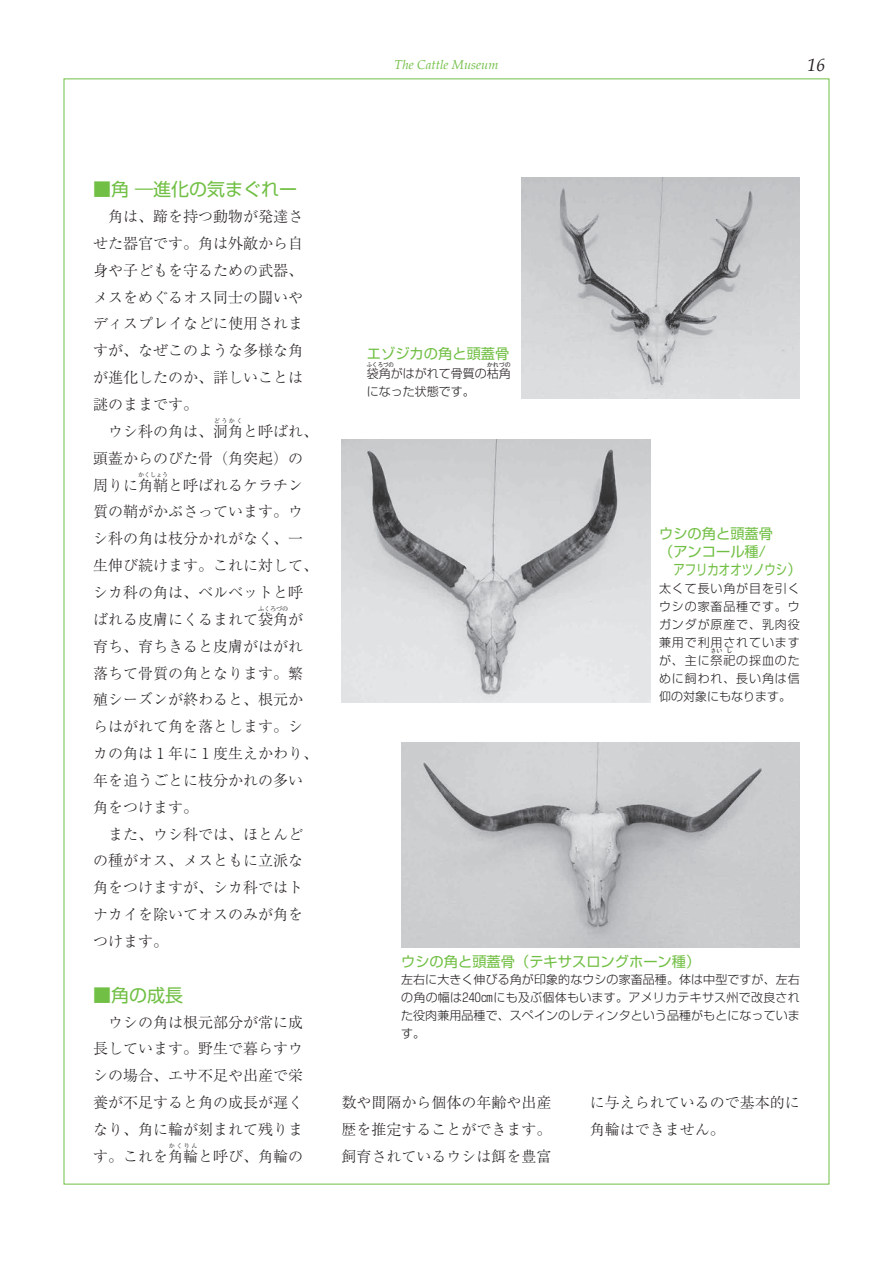
<style>
.page{position:relative;width:893px;height:1263px;background:#fff}
.page>*{position:absolute;margin:0;border:0;box-sizing:border-box;transform-origin:0 0}
.t1{font:18px "Shin Go Pro";color:#71bf44}
.t2{font:italic 18px "Palatino";color:#231f20}
.t3{font:300 15px/26.8px "Ryumin Pro";color:#231f20}
.t4{font:14.25px "Shin Go Pro";color:#71bf44}
.t5{font:14.25px "Shin Go Pro";color:#71bf44;scale:.8 1}
.t6{font:italic 12.9px "Palatino";color:#71bf44}
.t7{font:300 12px/18px "Shin Go Pro";letter-spacing:.02em;color:#231f20;text-align:justify}
.t8{font:300 12px/18px "Shin Go Pro";color:#231f20}
.t9{font:300 6px "Ryumin Pro";color:#231f20}
.t10{font:300 6px "Shin Go Pro";color:#231f20}
.t11{font:300 6px "Shin Go Pro";color:#231f20;scale:.9 1}
</style>
<div class="page">
<img style="left:522px;top:178px;width:278px;height:220px">
<img style="left:341px;top:439px;width:310px;height:263px">
<img style="left:401px;top:743px;width:399px;height:204px">
<p class="t6" style="left:394px;top:54px;width:105px">The Cattle Museum</p>
<p class="t2" style="left:807px;top:49px;width:19px">16</p>
<p class="t1" style="left:93px;top:175px;width:205px">■角 ―進化の気まぐれー</p>
<p class="t3" style="left:93px;top:202px;width:227px">　角は、蹄を持つ動物が発達させた器官です。角は外敵から自身や子どもを守るための武器、メスをめぐるオス同士の闘いやディスプレイなどに使用されますが、なぜこのような多様な角が進化したのか、詳しいことは謎のままです。<br>　ウシ科の角は、洞角と呼ばれ、</p>
<p class="t9" style="left:214px;top:416px;width:30px">どうかく</p>
<p class="t3" style="left:93px;top:443px;width:211px">頭蓋からのびた骨（角突起）の周りに角鞘と呼ばれるケラチン</p>
<p class="t9" style="left:138px;top:470px;width:31px">かくしょう</p>
<p class="t3" style="left:93px;top:497px;width:227px">質の鞘がかぶさっています。ウシ科の角は枝分かれがなく、一生伸び続けます。これに対して、シカ科の角は、ベルベットと呼ばれる皮膚にくるまれて袋角が</p>
<p class="t9" style="left:258px;top:604px;width:31px">ふくろづの</p>
<p class="t3" style="left:93px;top:631px;width:226px">育ち、育ちきると皮膚がはがれ落ちて骨質の角となります。繁殖シーズンが終わると、根元からはがれて角を落とします。シカの角は１年に１度生えかわり、年を追うごとに枝分かれの多い角をつけます。<br>　また、ウシ科では、ほとんどの種がオス、メスともに立派な角をつけますが、シカ科ではトナカイを除いてオスのみが角をつけます。</p>
<p class="t1" style="left:93px;top:980px;width:91px">■角の成長</p>
<p class="t3" style="left:93px;top:1007px;width:212px;text-align:justify">　ウシの角は根元部分が常に成長しています。野生で暮らすウシの場合、エサ不足や出産で栄養が不足すると角の成長が遅くなり、角に輪が刻まれて残ります。これを角輪と呼び、角輪の</p>
<p class="t9" style="left:169px;top:1141px;width:30px">かくりん</p>
<p class="t4" style="left:367px;top:342px;width:144px">エゾジカの角と頭蓋骨</p>
<p class="t8" style="left:367px;top:363px;width:146px">袋角がはがれて骨質の枯角</p>
<p class="t11" style="left:367px;top:360px;width:31px">ふくろづの</p>
<p class="t10" style="left:487px;top:360px;width:26px">かれづの</p>
<p class="t8" style="left:367px;top:381px;width:109px">になった状態です。</p>
<p class="t4" style="left:659px;top:522px;width:115px">ウシの角と頭蓋骨</p>
<p class="t4" style="left:659px;top:540px;width:108px">（アンコール種/</p>
<p class="t5" style="left:673px;top:558px;width:153px">アフリカオオツノウシ)</p>
<p class="t7" style="left:659px;top:577px;width:142px">太くて長い角が目を引くウシの家畜品種です。ウガンダが原産で、乳肉役兼用で利用されていますが、主に祭祀の採血のた</p>
<p class="t10" style="left:711px;top:646px;width:13px">さい</p>
<p class="t10" style="left:726px;top:646px;width:7px">し</p>
<p class="t8" style="left:659px;top:667px;width:142px">めに飼われ、長い角は信仰の対象にもなります。</p>
<p class="t4" style="left:401px;top:949px;width:301px">ウシの角と頭蓋骨（テキサスロングホーン種）</p>
<p class="t7" style="left:401px;top:969px;width:400px">左右に大きく伸びる角が印象的なウシの家畜品種。体は中型ですが、左右の角の幅は240㎝にも及ぶ個体もいます。アメリカテキサス州で改良された役肉兼用品種で、スペインのレティンタという品種がもとになっています。</p>
<p class="t3" style="left:341px;top:1088px;width:211px;text-align:justify">数や間隔から個体の年齢や出産歴を推定することができます。飼育されているウシは餌を豊富</p>
<p class="t3" style="left:590px;top:1088px;width:211px">に与えられているので基本的に角輪はできません。</p>
</div>
